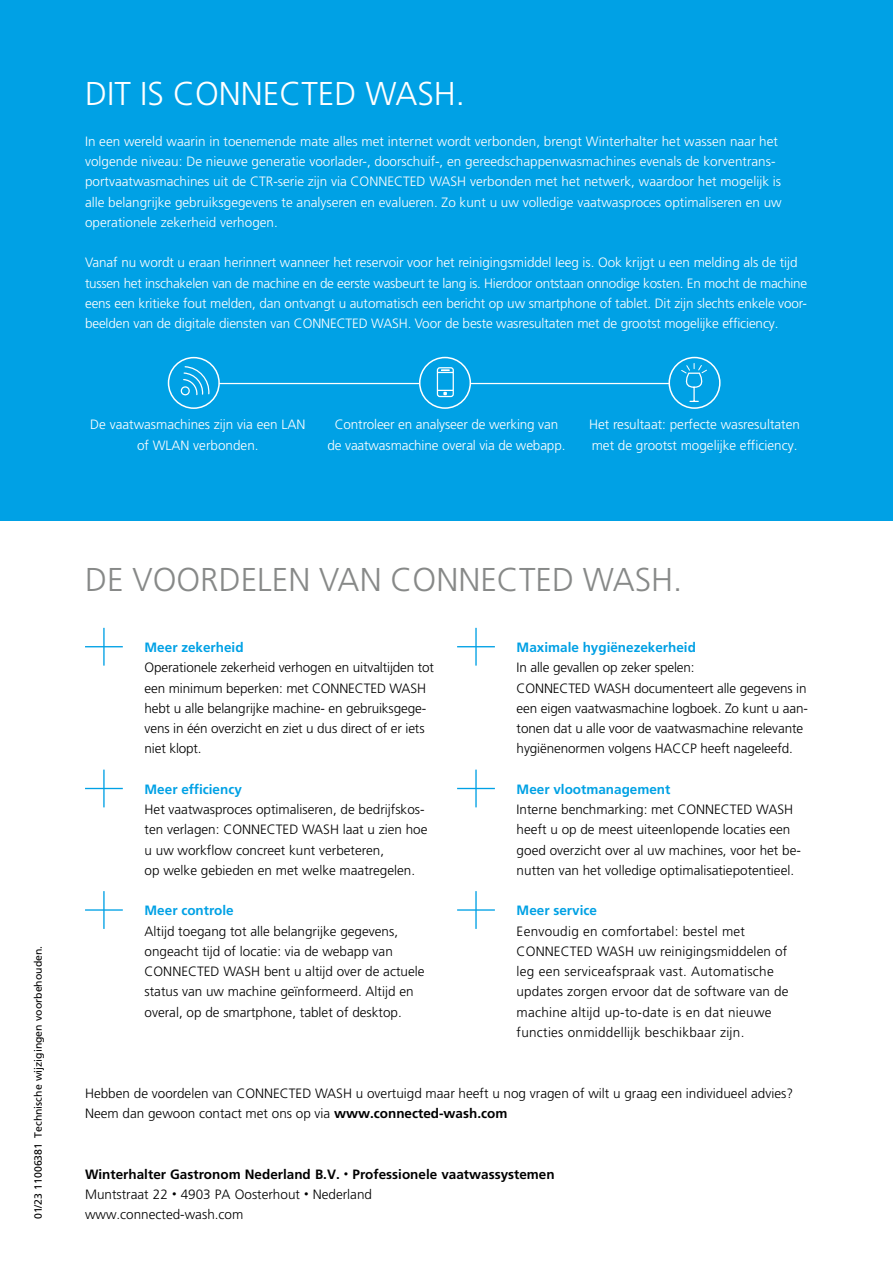
<style>
.page{position:relative;width:893px;height:1263px;background:#fff}
.page>*{position:absolute;margin:0;border:0;box-sizing:border-box;transform-origin:0 0}
.t1{font:300 33px "Frutiger LT Pro";color:#878988}
.t2{font:300 33px "Frutiger LT Pro";color:#fff}
.t3{font:300 13.5px/20.2px "Frutiger LT Pro";color:#fff}
.t4{font:300 13.5px/20.2px "Frutiger LT Pro";color:#000}
.t5{font:300 13.5px/20.2px "Frutiger LT Pro";letter-spacing:.02em;color:#000}
.t6{font:700 13.5px/20.2px "Frutiger LT Pro";color:#000}
.t7{font:700 13.5px "Frutiger LT Pro";color:#00a1e5}
.t8{font:700 13.5px "Frutiger LT Pro";color:#00a1e4}
.t9{font:700 13.5px "Frutiger LT Pro";color:#00a0e4}
.t10{font:10.5px "Frutiger LT Pro";color:#000}
.s1{font-weight:700}
.s2{font-size:9px}
.s3{font-weight:300}
.s4{font-weight:300;font-size:9px}
</style>
<div class="page">
<div style="left:0;top:0;width:893px;height:521px;background:#00a1e5"></div>
<hr style="left:194px;top:383px;width:500px;height:1px;background:#fff">
<div style="left:169px;top:358px;width:50px;height:50px;background:#00a1e5;border-radius:50%"></div>
<div style="left:168px;top:357px;width:52px;height:52px;border:2px solid #fff;border-radius:50%"></div>
<svg style="left:180px;top:366px;width:30px;height:30px"></svg>
<div style="left:420px;top:357px;width:50px;height:51px;background:#00a1e5;border-radius:50%"></div>
<div style="left:419px;top:357px;width:52px;height:52px;border:2px solid #fff;border-radius:50%"></div>
<svg style="left:436px;top:367px;width:18px;height:31px"></svg>
<svg style="left:669px;top:357px;width:51px;height:51px"></svg>
<div style="left:668px;top:357px;width:53px;height:52px;border:2px solid #fff;border-radius:50%"></div>
<svg style="left:680px;top:363px;width:28px;height:40px"></svg>
<svg style="left:85px;top:628px;width:38px;height:38px"></svg>
<svg style="left:85px;top:770px;width:38px;height:37px"></svg>
<svg style="left:85px;top:891px;width:38px;height:38px"></svg>
<svg style="left:457px;top:628px;width:38px;height:38px"></svg>
<svg style="left:457px;top:770px;width:38px;height:37px"></svg>
<svg style="left:457px;top:891px;width:38px;height:38px"></svg>
<h1 class="t2" style="left:85px;top:75px;width:381px">DIT IS CONNECTED WASH.</h1>
<p class="t3" style="left:85px;top:131px;width:698px">In een wereld waarin in toenemende mate alles met internet wordt verbonden, brengt Winterhalter het wassen naar het volgende niveau: De nieuwe generatie voorlader-, doorschuif-, en gereedschappenwasmachines evenals de korventrans&shy;portvaatwasmachines uit de CTR-serie zijn via CONNECTED WASH verbonden met het netwerk, waardoor het mogelijk is alle belangrijke gebruiksgegevens te analyseren en evalueren. Zo kunt u uw volledige vaatwasproces optimaliseren en uw operationele zekerheid verhogen.</p>
<p class="t3" style="left:85px;top:253px;width:724px">Vanaf nu wordt u eraan herinnert wanneer het reservoir voor het reinigingsmiddel leeg is. Ook krijgt u een melding als de tijd tussen het inschakelen van de machine en de eerste wasbeurt te lang is. Hierdoor ontstaan onnodige kosten. En mocht de machine eens een kritieke fout melden, dan ontvangt u automatisch een bericht op uw smartphone of tablet. Dit zijn slechts enkele voor&shy;beelden van de digitale diensten van CONNECTED WASH. Voor de beste wasresultaten met de grootst mogelijke efficiency.</p>
<p class="t3" style="left:90px;top:415px;width:217px;text-align:center">De vaatwasmachines zijn via een LAN of WLAN verbonden.</p>
<p class="t3" style="left:328px;top:415px;width:239px;text-align:center">Controleer en analyseer de werking van de vaatwasmachine overal via de webapp.</p>
<p class="t3" style="left:589px;top:415px;width:213px">Het resultaat: perfecte wasresultaten met de grootst mogelijke efficiency.</p>
<p class="t10" style="left:32px;top:1219px;width:275px;rotate:-90deg">01/23 11006381 Technische wijzigingen voorbehouden.</p>
<h1 class="t1" style="left:85px;top:561px;width:599px">DE VOORDELEN VAN CONNECTED WASH.</h1>
<p class="t7" style="left:145px;top:639px;width:101px">Meer zekerheid</p>
<p class="t4" style="left:145px;top:658px;width:291px">Operationele zekerheid verhogen en uitvaltijden tot een minimum beperken: met CONNECTED WASH hebt u alle belangrijke machine- en gebruiksgege&shy;vens in één overzicht en ziet u dus direct of er iets niet klopt.</p>
<p class="t7" style="left:145px;top:781px;width:99px">Meer efficiency</p>
<p class="t4" style="left:145px;top:799px;width:284px">Het vaatwasproces optimaliseren, de bedrijfskos&shy;ten verlagen: CONNECTED WASH laat u zien hoe u uw workflow concreet kunt verbeteren,<br>op welke gebieden en met welke maatregelen.</p>
<p class="t7" style="left:145px;top:903px;width:91px">Meer controle</p>
<p class="t4" style="left:145px;top:921px;width:281px">Altijd toegang tot alle belangrijke gegevens, ongeacht tijd of locatie: via de webapp van CONNECTED WASH bent u altijd over de actuele status van uw machine geïnformeerd. Altijd en overal, op de smartphone, tablet of desktop.</p>
<p class="t9" style="left:517px;top:639px;width:181px">Maximale hygiënezekerheid</p>
<p class="t4" style="left:517px;top:658px;width:293px">In alle gevallen op zeker spelen:<br>CONNECTED WASH documenteert alle gegevens in een eigen vaatwasmachine logboek. Zo kunt u aan&shy;tonen dat u alle voor de vaatwasmachine relevante hygiënenormen volgens HACCP heeft nageleefd.</p>
<p class="t8" style="left:517px;top:781px;width:155px">Meer vlootmanagement</p>
<p class="t4" style="left:517px;top:799px;width:286px">Interne benchmarking: met CONNECTED WASH heeft u op de meest uiteenlopende locaties een goed overzicht over al uw machines, voor het be&shy;nutten van het volledige optimalisatiepotentieel.</p>
<p class="t8" style="left:517px;top:903px;width:82px">Meer service</p>
<p class="t5" style="left:517px;top:921px;width:273px">Eenvoudig en comfortabel: bestel met CONNECTED WASH uw reinigingsmiddelen of leg een serviceafspraak vast. Automatische updates zorgen ervoor dat de software van de machine altijd up-to-date is en dat nieuwe functies onmiddellijk beschikbaar zijn.</p>
<p class="t4" style="left:85px;top:1083px;width:710px">Hebben de voordelen van CONNECTED WASH u overtuigd maar heeft u nog vragen of wilt u graag een individueel advies?<br>Neem dan gewoon contact met ons op via <span class="s1">www.connected-wash.com</span></p>
<p class="t6" style="left:85px;top:1164px;width:471px">Winterhalter Gastronom Nederland B.V. <span class="s2">•</span> Professionele vaatwassystemen<br><span class="s3">Muntstraat 22</span> <span class="s4">•</span> <span class="s3">4903 PA Oosterhout</span> <span class="s4">•</span> <span class="s3">Nederland<br>www.connected-wash.com</span></p>
</div>
